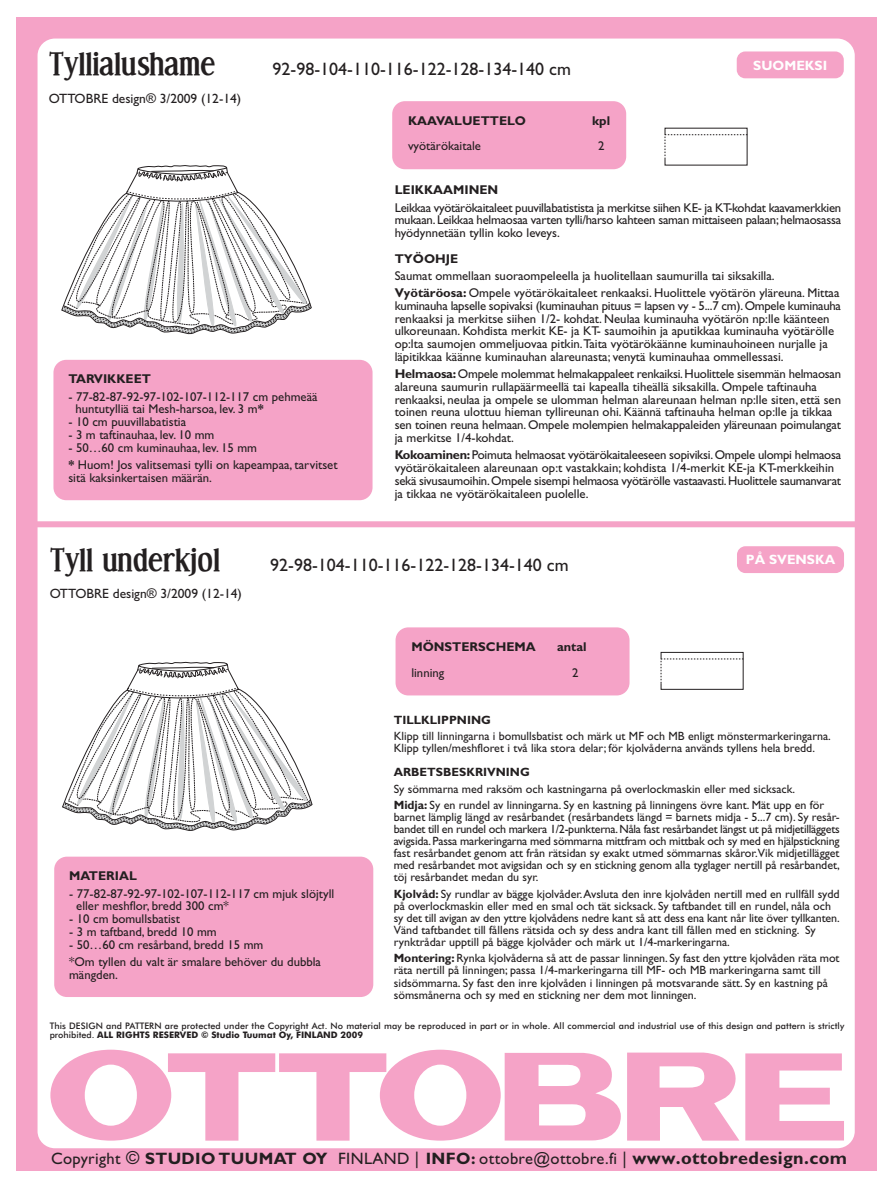
<style>
.page{position:relative;width:893px;height:1187px;background:#fff}
.page>*{position:absolute;margin:0;border:0;box-sizing:border-box;transform-origin:0 0}
.t1{font:700 30px "Effloresce";color:#231f20}
.t2{font:18px "Gill Sans";color:#231f20}
.t3{font:16.5px "Gill Sans";letter-spacing:.02em;color:#231f20}
.t4{font:13.5px "Gill Sans";color:#231f20}
.t5{font:700 13.5px "Gill Sans";color:#fff}
.t6{font:12.75px/12.8px "Gill Sans";color:#231f20}
.t7{font:12.75px/12.8px "Gill Sans";letter-spacing:-.02em;color:#231f20}
.t8{font:700 12.75px "Gill Sans";color:#231f20}
.t9{font:12px/12px "Gill Sans";color:#231f20}
.t10{font:700 12px "Gill Sans";color:#231f20}
.t11{font:500 9px/9px "Futura BT";letter-spacing:.01em;color:#231f20}
.s1{font-weight:700}
.s2{font-size:12.75px}
.s3{font-size:18px}
.s4{font-weight:700;font-size:18px}
</style>
<div class="page">
<div style="left:17px;top:17px;width:859px;height:1153px;background:#f5a3c7"></div>
<div style="left:38px;top:39px;width:816px;height:1109px;background:#fff;border-radius:17px"></div>
<svg style="left:50px;top:1049px;width:794px;height:91px;fill:#f5a3c7"></svg>
<div style="left:54px;top:856px;width:319px;height:141px;background:#f5a3c7;border-radius:13px"></div>
<div style="left:395px;top:627px;width:234px;height:68px;background:#f5a3c7;border-radius:13px"></div>
<svg style="left:62px;top:661px;width:251px;height:170px"></svg>
<div style="left:737px;top:546px;width:107px;height:27px;background:#f5a3c7;border-radius:9px"></div>
<div style="left:736px;top:51px;width:107px;height:27px;background:#f5a3c7;border-radius:9px"></div>
<div style="left:33px;top:521px;width:828px;height:6px;background:#f5a3c7"></div>
<div style="left:53px;top:360px;width:319px;height:140px;background:#f5a3c7;border-radius:13px"></div>
<svg style="left:61px;top:165px;width:251px;height:170px"></svg>
<div style="left:392px;top:101px;width:234px;height:68px;background:#f5a3c7;border-radius:13px"></div>
<svg style="left:664px;top:127px;width:84px;height:39px"></svg>
<svg style="left:660px;top:651px;width:84px;height:39px"></svg>
<h1 class="t1" style="left:49px;top:53px;width:168px">Tyllialushame</h1>
<p class="t5" style="left:753px;top:60px;width:75px">SUOMEKSI</p>
<h2 class="t2" style="left:272px;top:63px;width:300px">92-98-104-110-116-122-128-134-140 cm</h2>
<p class="t4" style="left:49px;top:93px;width:194px">OTTOBRE design® 3/2009 (12-14)</p>
<p class="t8" style="left:68px;top:375px;width:84px">TARVIKKEET</p>
<p class="t6" style="left:75px;top:391px;width:243px;text-indent:-7px">- 77-82-87-92-97-102-107-112-117 cm pehmeää huntutylliä tai Mesh-harsoa, lev. 3 m<span class="s1">*</span></p>
<p class="t6" style="left:68px;top:417px;width:119px">- 10 cm puuvillabatistia</p>
<p class="t6" style="left:68px;top:430px;width:147px">- 3 m taftinauhaa, lev. 10 mm</p>
<p class="t6" style="left:68px;top:440px;width:271px;line-height:17.2px">- 50…60 cm kuminauhaa, lev. 15 mm<br><span class="s1">*</span> Huom! Jos valitsemasi tylli on kapeampaa, tarvitset</p>
<p class="t6" style="left:68px;top:472px;width:145px">sitä kaksinkertaisen määrän.</p>
<p class="t8" style="left:408px;top:116px;width:120px">KAAVALUETTELO</p>
<p class="t8" style="left:592px;top:116px;width:19px">kpl</p>
<p class="t6" style="left:408px;top:141px;width:74px">vyötärökaitale</p>
<p class="t6" style="left:598px;top:141px;width:8px">2</p>
<p class="t8" style="left:395px;top:186px;width:105px">LEIKKAAMINEN</p>
<p class="t6" style="left:395px;top:202px;width:448px;text-align:justify">Leikkaa vyötärökaitaleet puuvillabatistista ja merkitse siihen KE- ja KT-kohdat kaavamerkkien mukaan. Leikkaa helmaosaa varten tylli/harso kahteen saman mittaiseen palaan; helmaosassa hyödynnetään tyllin koko leveys.</p>
<p class="t8" style="left:395px;top:254px;width:65px">TYÖOHJE</p>
<p class="t6" style="left:395px;top:268px;width:446px;line-height:17.2px">Saumat ommellaan suoraompeleella ja huolitellaan saumurilla tai siksakilla.<br><span class="s1">Vyötäröosa:</span> Ompele vyötärökaitaleet renkaaksi. Huolittele vyötärön yläreuna. Mittaa</p>
<p class="t6" style="left:395px;top:301px;width:448px">kuminauha lapselle sopivaksi (kuminauhan pituus = lapsen vy - 5...7 cm). Ompele kuminauha renkaaksi ja merkitse siihen 1/2- kohdat. Neulaa kuminauha vyötärön np:lle käänteen ulkoreunaan. Kohdista merkit KE- ja KT- saumoihin ja aputikkaa kuminauha vyötärölle op:lta saumojen ommeljuovaa pitkin.Taita vyötärökäänne kuminauhoineen nurjalle ja läpitikkaa käänne kuminauhan alareunasta; venytä kuminauhaa ommellessasi.</p>
<p class="t6" style="left:395px;top:369px;width:448px"><span class="s1">Helmaosa:</span> Ompele molemmat helmakappaleet renkaiksi. Huolittele sisemmän helmaosan alareuna saumurin rullapäärmeellä tai kapealla tiheällä siksakilla. Ompele taftinauha renkaaksi, neulaa ja ompele se ulomman helman alareunaan helman np:lle siten, että sen toinen reuna ulottuu hieman tyllireunan ohi. Käännä taftinauha helman op:lle ja tikkaa sen toinen reuna helmaan. Ompele molempien helmakappaleiden yläreunaan poimulangat ja merkitse 1/4-kohdat.</p>
<p class="t7" style="left:395px;top:450px;width:448px"><span class="s1">Kokoaminen:</span> Poimuta helmaosat vyötärökaitaleeseen sopiviksi. Ompele ulompi helmaosa vyötärökaitaleen alareunaan op:t vastakkain; kohdista 1/4-merkit KE-ja KT-merkkeihin sekä sivusaumoihin. Ompele sisempi helmaosa vyötärölle vastaavasti. Huolittele saumanvarat ja tikkaa ne vyötärökaitaleen puolelle.</p>
<h1 class="t1" style="left:50px;top:548px;width:172px">Tyll underkjol</h1>
<h2 class="t2" style="left:270px;top:559px;width:300px">92-98-104-110-116-122-128-134-140 cm</h2>
<p class="t4" style="left:50px;top:589px;width:194px">OTTOBRE design® 3/2009 (12-14)</p>
<p class="t8" style="left:411px;top:642px;width:126px">MÖNSTERSCHEMA</p>
<p class="t8" style="left:557px;top:642px;width:31px">antal</p>
<p class="t6" style="left:411px;top:668px;width:34px">linning</p>
<p class="t6" style="left:572px;top:668px;width:8px">2</p>
<p class="t5" style="left:746px;top:555px;width:91px">PÅ SVENSKA</p>
<p class="t8" style="left:69px;top:871px;width:69px">MATERIAL</p>
<p class="t6" style="left:76px;top:888px;width:259px;text-indent:-7px">- 77-82-87-92-97-102-107-112-117 cm mjuk slöjtyll eller meshflor, bredd 300 cm*</p>
<p class="t6" style="left:69px;top:913px;width:112px">- 10 cm bomullsbatist</p>
<p class="t6" style="left:69px;top:926px;width:149px">- 3 m taftband, bredd 10 mm</p>
<p class="t6" style="left:69px;top:937px;width:253px;line-height:17.2px">- 50…60 cm resårband, bredd 15 mm<br>*Om tyllen du valt är smalare behöver du dubbla</p>
<p class="t6" style="left:69px;top:969px;width:50px">mängden.</p>
<p class="t10" style="left:394px;top:715px;width:99px">TILLKLIPPNING</p>
<p class="t9" style="left:394px;top:731px;width:438px">Klipp till linningarna i bomullsbatist och märk ut MF och MB enligt mönstermarkeringarna.<br>Klipp tyllen/meshfloret i två lika stora delar; för kjolvåderna används tyllens hela bredd.</p>
<p class="t10" style="left:394px;top:768px;width:137px">ARBETSBESKRIVNING</p>
<p class="t9" style="left:394px;top:782px;width:432px;line-height:16.5px">Sy sömmarna med raksöm och kastningarna på overlockmaskin eller med sicksack.<br><span class="s1">Midja:</span> Sy en rundel av linningarna. Sy en kastning på linningens övre kant. Mät upp en för</p>
<p class="t9" style="left:394px;top:812px;width:447px;text-align:justify">barnet lämplig längd av resårbandet (resårbandets längd = barnets midja - 5...7 cm). Sy resår&shy;bandet till en rundel och markera 1/2-punkterna. Nåla fast resårbandet längst ut på midjetilläggets avigsida. Passa markeringarna med sömmarna mittfram och mittbak och sy med en hjälpstickning fast resårbandet genom att från rätsidan sy exakt utmed sömmarnas skåror.Vik midjetillägget med resårbandet mot avigsidan och sy en stickning genom alla tyglager nertill på resårbandet, töj resårbandet medan du syr.</p>
<p class="t9" style="left:394px;top:889px;width:447px"><span class="s1">Kjolvåd:</span> Sy rundlar av bägge kjolvåder. Avsluta den inre kjolvåden nertill med en rullfåll sydd på overlockmaskin eller med en smal och tät sicksack. Sy taftbandet till en rundel, nåla och sy det till avigan av den yttre kjolvådens nedre kant så att dess ena kant når lite över tyllkanten.<br>Vänd taftbandet till fållens rätsida och sy dess andra kant till fållen med en stickning. Sy rynktrådar upptill på bägge kjolvåder och märk ut 1/4-markeringarna.</p>
<p class="t9" style="left:394px;top:953px;width:447px"><span class="s1">Montering:</span> Rynka kjolvåderna så att de passar linningen. Sy fast den yttre kjolvåden räta mot räta nertill på linningen; passa 1/4-markeringarna till MF- och MB markeringarna samt till sidsömmarna<span class="s2">.</span> Sy fast den inre kjolvåden i linningen på motsvarande sätt. Sy en kastning på sömsmånerna och sy med en stickning ner dem mot linningen.</p>
<p class="t11" style="left:50px;top:1022px;width:796px">This DESIGN and PATTERN are protected under the Copyright Act. No material may be reproduced in part or in whole. All commercial and industrial use of this design and pattern is strictly prohibited. <span class="s1">ALL RIGHTS RESERVED © Studio Tuumat Oy, FINLAND 2009</span></p>
<p class="t3" style="left:51px;top:1152px;width:797px">Copyright <span class="s3">©</span> <span class="s1">STUDIO TUUMAT OY</span> FINLAND | <span class="s1">INFO:</span> ottobre@ottobre.fi | <span class="s4">www.ottobredesign.com</span></p>
</div>
